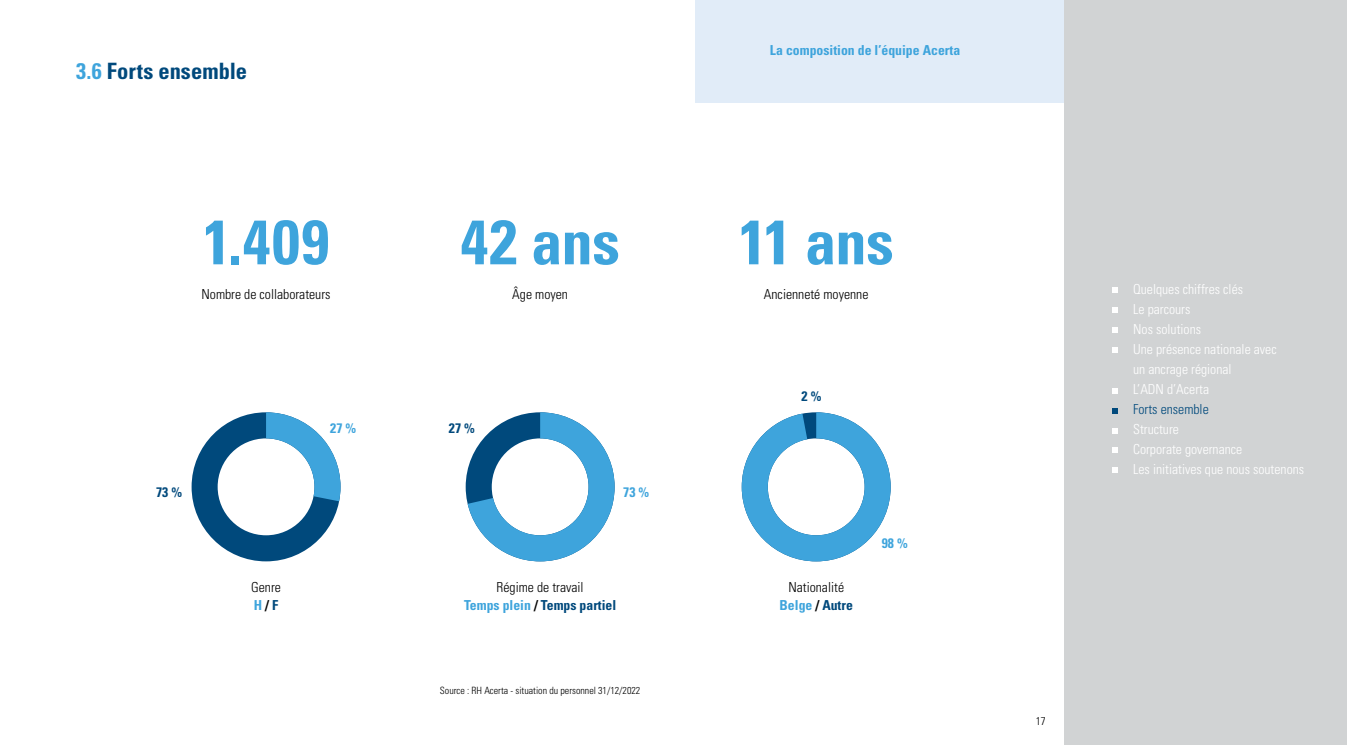
<style>
.page{position:relative;width:1347px;height:745px;background:#fff}
.page>*{position:absolute;margin:0;border:0;box-sizing:border-box;transform-origin:0 0}
.t1{font:700 condensed 62.5px "Univers LT Std";letter-spacing:-.01em;color:#3ea4dc}
.t2{font:700 condensed 22.5px "Univers LT Std";color:#00497c}
.t3{font:300 condensed 13.75px/20px "Univers LT Std";color:#fff}
.t4{font:300 condensed 13.75px/17.5px "Univers LT Std";color:#000;text-align:center}
.t5{font:700 condensed 13.75px "Univers LT Std";color:#3ea4dc}
.t6{font:300 condensed 13.75px "Univers LT Std";color:#00497c}
.t7{font:700 condensed 13.75px "Univers LT Std";color:#00497c}
.t8{font:300 condensed 11.25px "Univers LT Std";color:#000}
.t9{font:300 condensed 10px "Univers LT Std";color:#000}
.s1{color:#3ea4dc}
.s2{font-weight:700;color:#3ea4dc}
.s3{font-weight:700}
.s4{font-weight:700;color:#00497c}
</style>
<div class="page">
<div style="left:1064px;top:0;width:282px;height:744px;background:#d1d3d4"></div>
<svg style="left:192px;top:412px;width:148px;height:149px"></svg>
<svg style="left:466px;top:412px;width:148px;height:149px"></svg>
<svg style="left:741px;top:412px;width:149px;height:149px"></svg>
<div style="left:696px;top:0;width:368px;height:102px;background:#e1ecf8"></div>
<svg style="left:1112px;top:287px;width:5px;height:5px"></svg>
<svg style="left:1112px;top:307px;width:5px;height:5px"></svg>
<svg style="left:1112px;top:327px;width:5px;height:5px"></svg>
<svg style="left:1112px;top:347px;width:5px;height:5px"></svg>
<svg style="left:1112px;top:388px;width:5px;height:5px"></svg>
<svg style="left:1112px;top:408px;width:5px;height:5px"></svg>
<svg style="left:1112px;top:428px;width:5px;height:5px"></svg>
<svg style="left:1112px;top:447px;width:5px;height:5px"></svg>
<svg style="left:1112px;top:467px;width:5px;height:5px"></svg>
<h2 class="t2" style="left:76px;top:57px;width:172px"><span class="s1">3.6</span> Forts ensemble</h2>
<h1 class="t1" style="left:203px;top:203px;width:128px">1.409</h1>
<p class="t4" style="left:201px;top:285px;width:131px">Nombre de collaborateurs</p>
<h1 class="t1" style="left:460px;top:203px;width:161px">42 ans</h1>
<p class="t4" style="left:512px;top:285px;width:57px">Âge moyen</p>
<p class="t7" style="left:156px;top:483px;width:27px">73 %</p>
<p class="t5" style="left:330px;top:419px;width:27px">27 %</p>
<p class="t7" style="left:449px;top:419px;width:27px">27 %</p>
<p class="t5" style="left:623px;top:483px;width:27px">73 %</p>
<p class="t5" style="left:770px;top:42px;width:192px">La composition de l’équipe Acerta</p>
<h1 class="t1" style="left:738px;top:203px;width:157px">11 ans</h1>
<p class="t4" style="left:764px;top:285px;width:106px">Ancienneté moyenne</p>
<p class="t7" style="left:801px;top:387px;width:21px">2 %</p>
<p class="t5" style="left:881px;top:534px;width:27px">98 %</p>
<p class="t4" style="left:251px;top:578px;width:31px;text-align:left">Genre<br><span class="s2">H</span> <span class="s3">/</span><span class="s4">F</span></p>
<p class="t4" style="left:464px;top:578px;width:154px">Régime de travail<br><span class="s2">Temps plein</span> <span class="s3">/</span> <span class="s4">Temps partiel</span></p>
<p class="t4" style="left:779px;top:578px;width:75px">Nationalité<br><span class="s2">Belge</span> <span class="s3">/</span> <span class="s4">Autre</span></p>
<p class="t9" style="left:440px;top:683px;width:202px">Source : RH Acerta - situation du personnel 31/12/2022</p>
<p class="t8" style="left:1035px;top:713px;width:11px">17</p>
<p class="t3" style="left:1133px;top:279px;width:145px">Quelques chiffres clés<br>Le parcours<br>Nos solutions<br>Une présence nationale avec un ancrage régional<br>L’ADN d’Acerta</p>
<p class="t6" style="left:1133px;top:400px;width:77px">Forts ensemble</p>
<p class="t3" style="left:1133px;top:419px;width:173px">Structure<br>Corporate governance<br>Les initiatives que nous soutenons</p>
</div>
